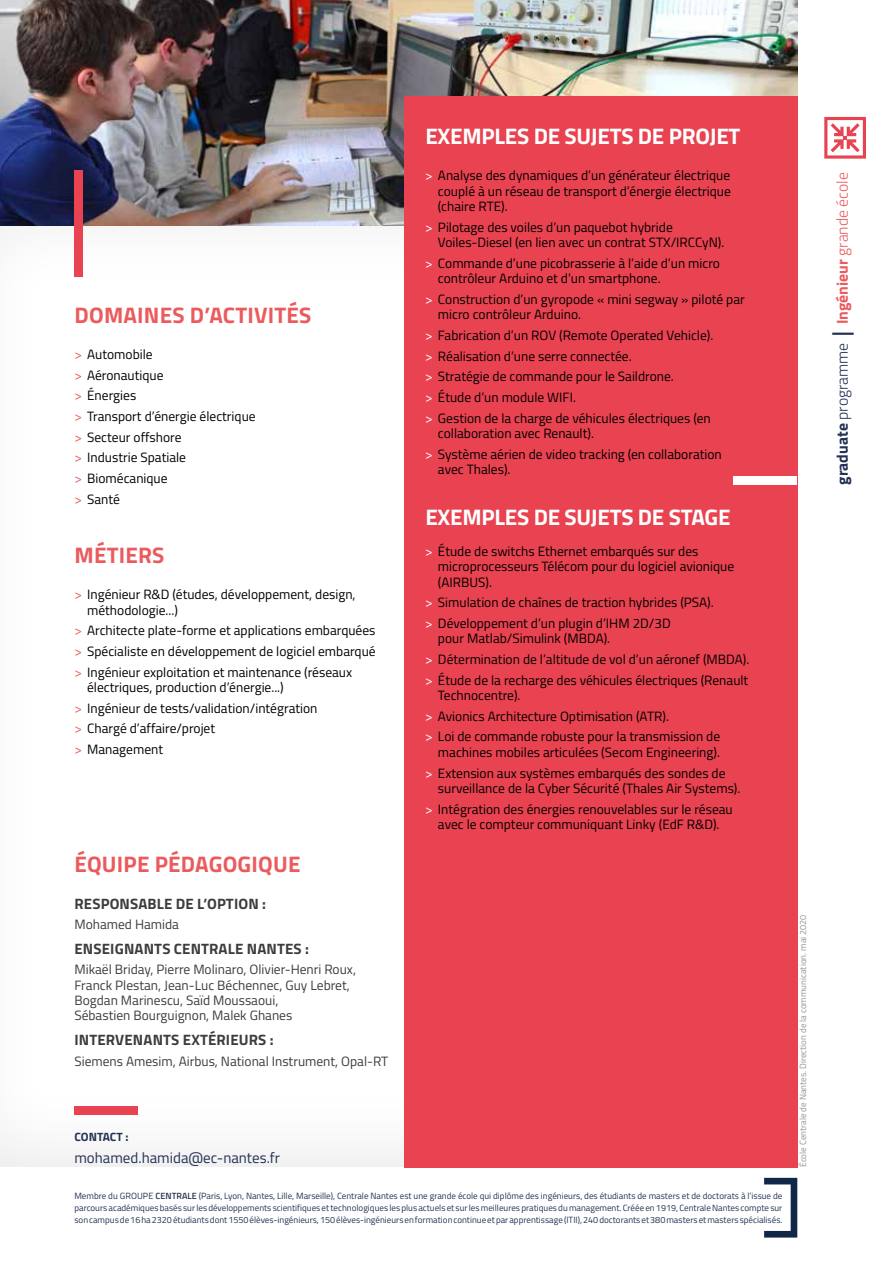
<style>
.page{position:relative;width:893px;height:1263px;background:#fff}
.page>*{position:absolute;margin:0;border:0;box-sizing:border-box;transform-origin:0 0}
.t1{font:700 22.5px "Titillium";letter-spacing:-.01em;color:#fff}
.t2{font:700 22.5px "Titillium";letter-spacing:.01em;color:#eb5b5e}
.t3{font:300 15.75px "Titillium";color:#eb5b5e}
.t4{font:700 15px "Titillium";letter-spacing:.01em;color:#3c3c3b}
.t5{font:15px "Titillium";color:#233254}
.t6{font:13.5px/20.7px "Titillium";color:#000}
.t7{font:13.5px/15.5px "Titillium";color:#3c3c3b}
.t8{font:700 12px "Titillium";letter-spacing:-.005em;color:#233254}
.t9{font:9px/12px "Titillium";color:#233254;text-align:justify}
.t10{font:9px "Titillium";color:#949494}
.s1{color:#eb5b5e}
.s2{color:#fff}
.s3{font-weight:600}
.s4{font-weight:700;color:#233254}
.s5{color:#233254}
.s6{font-weight:700;font-size:31.5px;color:#233254}
.s7{font-weight:700}
</style>
<div class="page">
<img style="left:0;top:0;width:797px;height:225px">
<div style="left:404px;top:96px;width:393px;height:1071px;background:#e94250"></div>
<div style="left:74px;top:1106px;width:64px;height:8px;background:#e94250"></div>
<div style="left:74px;top:170px;width:9px;height:106px;background:#e94250"></div>
<div style="left:733px;top:476px;width:64px;height:9px;background:#fff"></div>
<svg style="left:824px;top:117px;width:42px;height:42px"></svg>
<svg style="left:764px;top:1178px;width:33px;height:59px"></svg>
<h1 class="t2" style="left:75px;top:298px;width:238px">DOMAINES D’ACTIVITÉS</h1>
<p class="t6" style="left:74px;top:343px;width:183px"><span class="s1">&gt;</span> Automobile<br><span class="s1">&gt;</span> Aéronautique<br><span class="s1">&gt;</span> Énergies<br><span class="s1">&gt;</span> Transport d’énergie électrique <span class="s1">&gt;</span> Secteur offshore<br><span class="s1">&gt;</span> Industrie Spatiale<br><span class="s1">&gt;</span> Biomécanique<br><span class="s1">&gt;</span> Santé</p>
<h1 class="t2" style="left:75px;top:538px;width:91px">MÉTIERS</h1>
<p class="t6" style="left:87px;top:586px;width:270px;line-height:15.5px;text-indent:-13px"><span class="s1">&gt;</span> Ingénieur R&amp;D (études, développement, design, méthodologie...)</p>
<p class="t6" style="left:74px;top:619px;width:303px;text-align:justify"><span class="s1">&gt;</span> Architecte plate-forme et applications embarquées <span class="s1">&gt;</span> Spécialiste en développement de logiciel embarqué <span class="s1">&gt;</span> Ingénieur exploitation et maintenance (réseaux</p>
<p class="t6" style="left:74px;top:676px;width:245px;text-indent:13px">électriques, production d’énergie...)<br><span class="s1">&gt;</span> Ingénieur de tests/validation/intégration <span class="s1">&gt;</span> Chargé d’affaire/projet<br><span class="s1">&gt;</span> Management</p>
<h1 class="t2" style="left:75px;top:846px;width:228px">ÉQUIPE PÉDAGOGIQUE</h1>
<p class="t4" style="left:74px;top:892px;width:193px">RESPONSABLE DE L’OPTION :</p>
<p class="t7" style="left:74px;top:916px;width:106px">Mohamed Hamida</p>
<p class="t4" style="left:74px;top:937px;width:236px">ENSEIGNANTS CENTRALE NANTES :</p>
<p class="t7" style="left:74px;top:961px;width:283px">Mikaël Briday, Pierre Molinaro, Olivier-Henri Roux, Franck Plestan, Jean-Luc Béchennec, Guy Lebret, Bogdan Marinescu, Saïd Moussaoui,<br>Sébastien Bourguignon, Malek Ghanes</p>
<p class="t4" style="left:74px;top:1028px;width:201px">INTERVENANTS EXTÉRIEURS :</p>
<p class="t7" style="left:74px;top:1052px;width:315px">Siemens Amesim, Airbus, National Instrument, Opal-RT</p>
<p class="t8" style="left:74px;top:1128px;width:56px">CONTACT :</p>
<p class="t5" style="left:74px;top:1147px;width:207px">mohamed.hamida@ec-nantes.fr</p>
<h1 class="t1" style="left:425px;top:119px;width:317px">EXEMPLES DE SUJETS DE PROJET</h1>
<p class="t6" style="left:438px;top:167px;width:294px;line-height:15.5px;text-align:justify;text-indent:-13px"><span class="s2">&gt;</span> Analyse des dynamiques d’un générateur électrique couplé à un réseau de transport d’énergie électrique (chaire RTE).</p>
<p class="t6" style="left:438px;top:219px;width:288px;line-height:15.5px;text-indent:-13px"><span class="s2">&gt;</span> Pilotage des voiles d’un paquebot hybride<br>Voiles-Diesel (en lien avec un contrat STX/IRCCyN).</p>
<p class="t6" style="left:438px;top:255px;width:284px;line-height:15.5px;text-indent:-13px"><span class="s2">&gt;</span> Commande d’une picobrasserie à l’aide d’un micro contrôleur Arduino et d’un smartphone.</p>
<p class="t6" style="left:438px;top:291px;width:308px;line-height:15.5px;text-indent:-13px"><span class="s2">&gt;</span> Construction d’un gyropode « mini segway » piloté par micro contrôleur Arduino.</p>
<p class="t6" style="left:425px;top:324px;width:290px"><span class="s2">&gt;</span> Fabrication d’un ROV (Remote Operated Vehicle). <span class="s2">&gt;</span> Réalisation d’une serre connectée.<br><span class="s2">&gt;</span> Stratégie de commande pour le Saildrone.<br><span class="s2">&gt;</span> Étude d’un module WIFI.<br><span class="s2">&gt;</span> Gestion de la charge de véhicules électriques (en</p>
<p class="t6" style="left:425px;top:422px;width:298px;text-indent:13px">collaboration avec Renault).<br><span class="s2">&gt;</span> Système aérien de video tracking (en collaboration</p>
<p class="t6" style="left:438px;top:458px;width:74px">avec Thales).</p>
<h1 class="t1" style="left:425px;top:500px;width:307px">EXEMPLES DE SUJETS DE STAGE</h1>
<p class="t6" style="left:438px;top:543px;width:298px;line-height:15.5px;text-indent:-13px"><span class="s2">&gt;</span> Étude de switchs Ethernet embarqués sur des microprocesseurs Télécom pour du logiciel avionique (AIRBUS).</p>
<p class="t6" style="left:425px;top:591px;width:290px"><span class="s2">&gt;</span> Simulation de chaînes de traction hybrides (PSA). <span class="s2">&gt;</span> Développement d’un plugin d’IHM 2D/3D</p>
<p class="t6" style="left:425px;top:627px;width:326px;text-indent:13px">pour Matlab/Simulink (MBDA).<br><span class="s2">&gt;</span> Détermination de l’altitude de vol d’un aéronef (MBDA). <span class="s2">&gt;</span> Étude de la recharge des véhicules électriques (Renault</p>
<p class="t6" style="left:425px;top:684px;width:296px;text-indent:13px">Technocentre).<br><span class="s2">&gt;</span> Avionics Architecture Optimisation (ATR).<br><span class="s2">&gt;</span> Loi de commande robuste pour la transmission de</p>
<p class="t6" style="left:425px;top:741px;width:302px;text-align:center">machines mobiles articulées (Secom Engineering).<br><span class="s2">&gt;</span> Extension aux systèmes embarqués des sondes de</p>
<p class="t6" style="left:425px;top:777px;width:317px;text-indent:13px">surveillance de la Cyber Sécurité (Thales Air Systems). <span class="s2">&gt;</span> Intégration des énergies renouvelables sur le réseau</p>
<p class="t6" style="left:438px;top:813px;width:283px">avec le compteur communiquant Linky (EdF R&amp;D).</p>
<p class="t9" style="left:74px;top:1189px;width:710px">Membre du GROUPE <span class="s3">CENTRALE</span> (Paris, Lyon, Nantes, Lille, Marseille), Centrale Nantes est une grande école qui diplôme des ingénieurs, des étudiants de masters et de doctorats à l’issue de parcours académiques basés sur les développements scientifiques et technologiques les plus actuels et sur les meilleures pratiques du management. Créée en 1919, Centrale Nantes compte sur son campus de 16 ha 2320 étudiants dont 1550 élèves-ingénieurs, 150 élèves-ingénieurs en formation continue et par apprentissage (ITII), 240 doctorants et 380 masters et masters spécialisés.</p>
<p class="t10" style="left:796px;top:1167px;width:254px;rotate:-90deg">École Centrale de Nantes. Direction de la communication. mai 2020</p>
<p class="t3" style="left:831px;top:485px;width:314px;rotate:-90deg"><span class="s4">graduate</span> <span class="s5">programme</span> <span class="s6">I</span> <span class="s7">Ingénieur</span> grande école</p>
</div>
